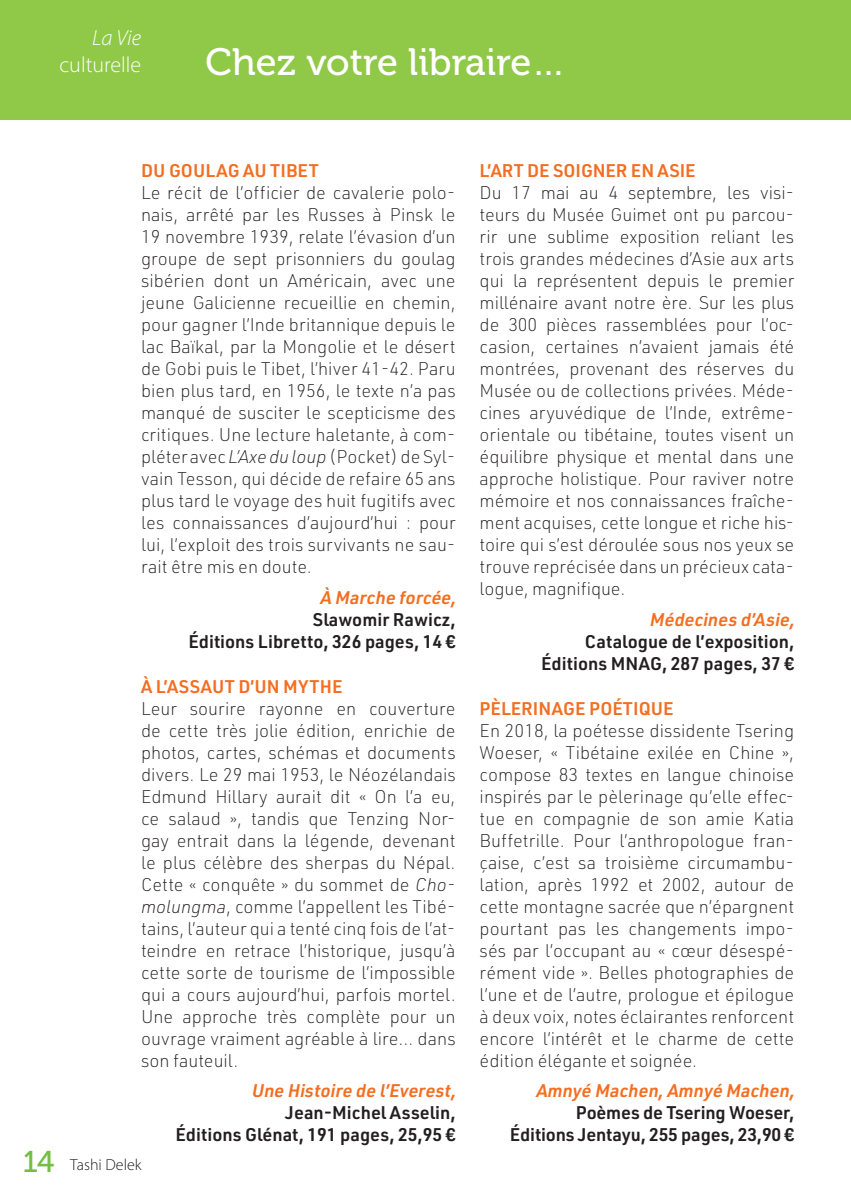
<style>
.page{position:relative;width:851px;height:1191px;background:#fff}
.page>*{position:absolute;margin:0;border:0;box-sizing:border-box;transform-origin:0 0}
.t1{font:38px "Museo 500";color:#fff}
.t2{font:300 22px "Myriad Pro";color:#fff}
.t3{font:italic 300 22px "Myriad Pro";color:#fff}
.texte_courant{font:200 18px/22px "URWDIN";color:#231f20;text-align:justify}
.texte_courant-2{font:600 18px/22px "URWDIN";color:#231f20;text-align:right}
.titre_2{font:600 18px "URWDIN";color:#f36e21}
.texte_courant-3{font:italic 600 18px "URWDIN";color:#f36e21}
.titre_2-2{font:600 18px "URWDIN";letter-spacing:.025em;color:#f36e21}
.t4{font:300 16px "Myriad Pro";color:#231f20}
.s1{font-style:italic}
.s2{font-style:italic;color:#f36e21}
.s3{font-family:"Museo 500";font-weight:400;font-size:30px;color:#74bf43}
</style>
<div class="page">
<div style="left:0;top:0;width:850px;height:120px;background:#90c848"></div>
<p class="t3" style="left:92px;top:25px;width:50px">La Vie</p>
<p class="t2" style="left:59px;top:51px;width:83px">culturelle</p>
<p class="t1" style="left:206px;top:42px;width:361px">Chez votre libraire…</p>
<p class="titre_2" style="left:141px;top:159px;width:179px">DU GOULAG AU TIBET</p>
<p class="texte_courant" style="left:141px;top:181px;width:316px">Le récit de l’officier de cavalerie polo&shy;nais, arrêté par les Russes à Pinsk le 19 novembre 1939, relate l’évasion d’un groupe de sept prisonniers du goulag sibérien dont un Américain, avec une jeune Galicienne recueillie en chemin, pour gagner l’Inde britannique depuis le lac Baïkal, par la Mongolie et le désert de Gobi puis le Tibet, l’hiver 41-42. Paru bien plus tard, en 1956, le texte n’a pas manqué de susciter le scepticisme des critiques. Une lecture haletante, à com&shy;pléter avec <span class="s1">L’Axe du loup</span> (Pocket) de Syl&shy;vain Tesson, qui décide de refaire 65 ans plus tard le voyage des huit fugitifs avec les connaissances d’aujourd’hui : pour lui, l’exploit des trois survivants ne sau&shy;rait être mis en doute.</p>
<p class="texte_courant-2" style="left:188px;top:586px;width:273px"><span class="s2">À Marche forcée,<br></span>Slawomir Rawicz,<br>Éditions Libretto, 326 pages, 14 €</p>
<p class="titre_2-2" style="left:141px;top:674px;width:203px">À L’ASSAUT D’UN MYTHE</p>
<p class="texte_courant" style="left:141px;top:697px;width:316px">Leur sourire rayonne en couverture de cette très jolie édition, enrichie de photos, cartes, schémas et documents divers. Le 29 mai 1953, le Néozélandais Edmund Hillary aurait dit « On l’a eu, ce salaud », tandis que Tenzing Nor&shy;gay entrait dans la légende, devenant le plus célèbre des sherpas du Népal.<br>Cette « conquête » du sommet de <span class="s1">Cho&shy;molungma</span>, comme l’appellent les Tibé&shy;tains, l’auteur qui a tenté cinq fois de l’at&shy;teindre en retrace l’historique, jusqu’à cette sorte de tourisme de l’impossible qui a cours aujourd’hui, parfois mortel.<br>Une approche très complète pour un ouvrage vraiment agréable à lire… dans son fauteuil.</p>
<p class="texte_courant-3" style="left:251px;top:1078px;width:210px">Une Histoire de l’Everest,</p>
<p class="texte_courant-2" style="left:285px;top:1101px;width:172px">Jean-Michel Asselin,</p>
<p class="texte_courant-2" style="left:175px;top:1123px;width:281px">Éditions Glénat, 191 pages, 25,95 €</p>
<p class="t4" style="left:23px;top:1154px;width:120px"><span class="s3">14</span> Tashi Delek</p>
<p class="titre_2" style="left:479px;top:159px;width:217px">L’ART DE SOIGNER EN ASIE</p>
<p class="texte_courant" style="left:479px;top:181px;width:316px">Du 17 mai au 4 septembre, les visi&shy;teurs du Musée Guimet ont pu parcou&shy;rir une sublime exposition reliant les trois grandes médecines d’Asie aux arts qui la représentent depuis le premier millénaire avant notre ère. Sur les plus de 300 pièces rassemblées pour l’oc&shy;casion, certaines n’avaient jamais été montrées, provenant des réserves du Musée ou de collections privées. Méde&shy;cines aryuvédique de l’Inde, extrême&shy;orientale ou tibétaine, toutes visent un équilibre physique et mental dans une approche holistique. Pour raviver notre mémoire et nos connaissances fraîche&shy;ment acquises, cette longue et riche his&shy;toire qui s’est déroulée sous nos yeux se trouve reprécisée dans un précieux cata&shy;logue, magnifique.</p>
<p class="texte_courant-2" style="left:585px;top:608px;width:215px"><span class="s2">Médecines d’Asie,<br></span>Catalogue de l’exposition,</p>
<p class="texte_courant-2" style="left:541px;top:652px;width:254px">Éditions MNAG, 287 pages, 37 €</p>
<p class="titre_2" style="left:479px;top:696px;width:195px">PÈLERINAGE POÉTIQUE</p>
<p class="texte_courant" style="left:479px;top:719px;width:316px">En 2018, la poétesse dissidente Tsering Woeser, « Tibétaine exilée en Chine », compose 83 textes en langue chinoise inspirés par le pèlerinage qu’elle effec&shy;tue en compagnie de son amie Katia Buffetrille. Pour l’anthropologue fran&shy;çaise, c’est sa troisième circumambu&shy;lation, après 1992 et 2002, autour de cette montagne sacrée que n’épargnent pourtant pas les changements impo&shy;sés par l’occupant au « cœur désespé&shy;rément vide ». Belles photographies de l’une et de l’autre, prologue et épilogue à deux voix, notes éclairantes renforcent encore l’intérêt et le charme de cette édition élégante et soignée.</p>
<p class="texte_courant-3" style="left:535px;top:1078px;width:264px">Amnyé Machen,Amnyé Machen,</p>
<p class="texte_courant-2" style="left:575px;top:1101px;width:220px">Poèmes de Tsering Woeser,</p>
<p class="texte_courant-2" style="left:510px;top:1123px;width:286px">Éditions Jentayu, 255 pages, 23,90 €</p>
</div>
